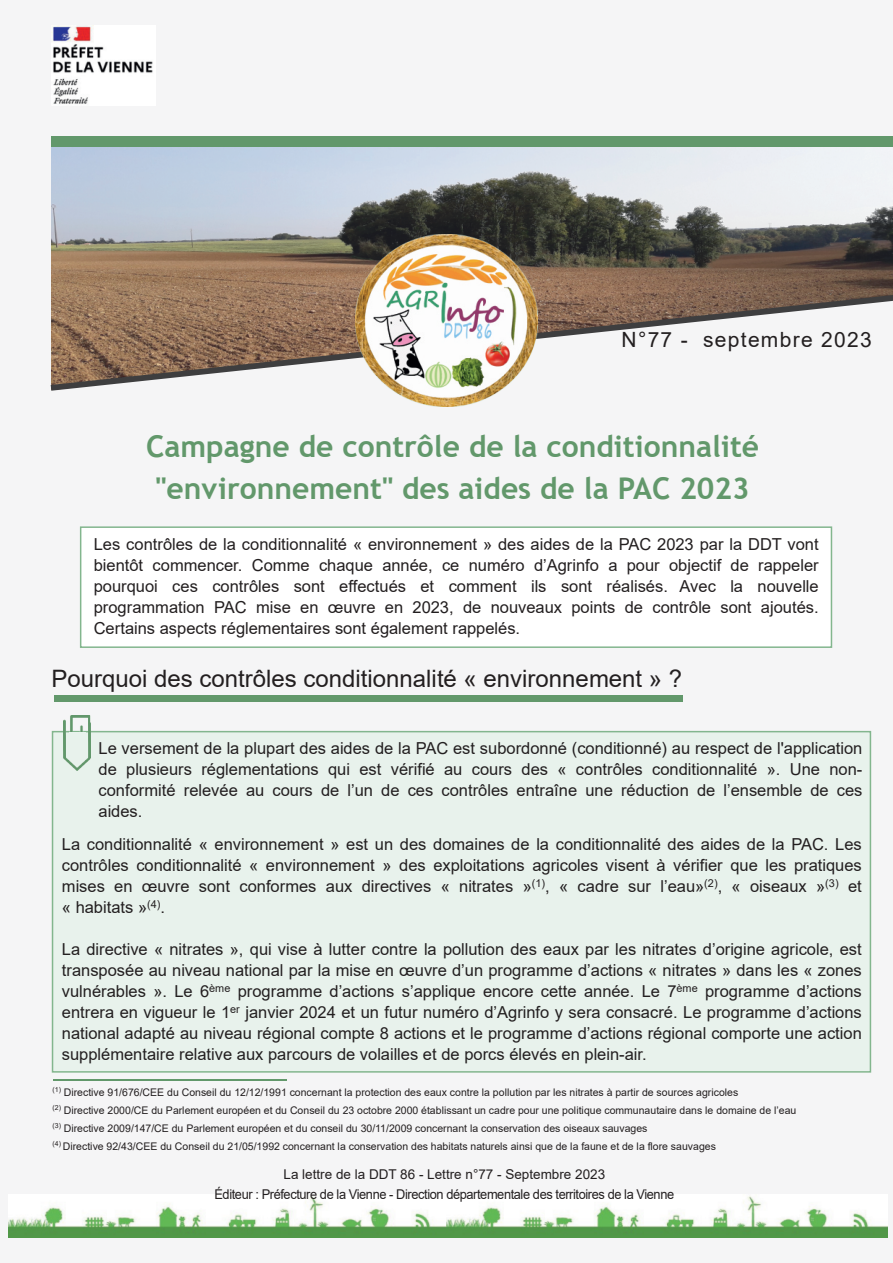
<style>
.page{position:relative;width:893px;height:1263px;background:#f5f5f6}
.page>*{position:absolute;margin:0;border:0;box-sizing:border-box;transform-origin:0 0}
.t1{font:700 30px/42px "Trebuchet MS";color:#62986b;text-align:center}
.t2{font:24px "Arial";color:#231f20}
.t3{font:21px "Arial";letter-spacing:.06em;color:#231f20}
.t4{font:16.5px/21px "Arial";color:#231f20;text-align:justify}
.t5{font:13.5px/19.5px "Arial";letter-spacing:-.03em;color:#231f20;text-align:center}
.t6{font:10.5px/18px "Arial";color:#231f20}
</style>
<div class="page">
<img style="left:51px;top:147px;width:842px;height:144px">
<svg style="left:50px;top:291px;width:843px;height:100px"></svg>
<div style="left:51px;top:136px;width:842px;height:11px;background:#62986b"></div>
<img style="left:53px;top:26px;width:100px;height:78px">
<img style="left:355px;top:234px;width:182px;height:172px">
<img style="left:9px;top:1196px;width:437px;height:42px">
<img style="left:446px;top:1196px;width:441px;height:42px">
<div style="left:81px;top:527px;width:750px;height:120px;background:#fff"></div>
<div style="left:80px;top:526px;width:752px;height:122px;border:2px solid #83b68e"></div>
<div style="left:53px;top:732px;width:817px;height:340px;background:#e8f2ec"></div>
<div style="left:52px;top:731px;width:819px;height:341px;border:2px solid #83b68e"></div>
<div style="left:54px;top:696px;width:628px;height:6px;background:#62986b"></div>
<img style="left:64px;top:716px;width:26px;height:54px">
<div style="left:69px;top:732px;width:16px;height:26px;background:#e8f2ec"></div>
<hr style="left:53px;top:1079px;width:234px;height:2px;background:#62986b">
<p class="t3" style="left:622px;top:328px;width:252px">N°77 - septembre 2023</p>
<h1 class="t1" style="left:146px;top:425px;width:615px">Campagne de contrôle de la conditionnalité "environnement" des aides de la PAC 2023</h1>
<p class="t4" style="left:94px;top:533px;width:726px">Les contrôles de la conditionnalité « environnement » des aides de la PAC 2023 par la DDT vont bientôt commencer. Comme chaque année, ce numéro d’Agrinfo a pour objectif de rappeler pourquoi ces contrôles sont effectués et comment ils sont réalisés. Avec la nouvelle programmation PAC mise en œuvre en 2023, de nouveaux points de contrôle sont ajoutés.<br>Certains aspects réglementaires sont également rappelés.</p>
<h2 class="t2" style="left:51px;top:665px;width:632px">Pourquoi des contrôles conditionnalité « environnement » ?</h2>
<p class="t4" style="left:99px;top:737px;width:765px">Le versement de la plupart des aides de la PAC est subordonné (conditionné) au respect de l'application de plusieurs réglementations qui est vérifié au cours des « contrôles conditionnalité ». Une non&shy;conformité relevée au cours de l’un de ces contrôles entraîne une réduction de l’ensemble de ces aides.</p>
<p class="t4" style="left:62px;top:833px;width:801px">La conditionnalité « environnement » est un des domaines de la conditionnalité des aides de la PAC. Les contrôles conditionnalité « environnement » des exploitations agricoles visent à vérifier que les pratiques mises en œuvre sont conformes aux directives « nitrates »<sup>(1)</sup>, « cadre sur l’eau»<sup>(2)</sup>, « oiseaux »<sup>(3)</sup> et « habitats »<sup>(4)</sup>.</p>
<p class="t4" style="left:62px;top:938px;width:801px">La directive « nitrates », qui vise à lutter contre la pollution des eaux par les nitrates d’origine agricole, est transposée au niveau national par la mise en œuvre d’un programme d’actions « nitrates » dans les « zones vulnérables ». Le 6<sup>ème</sup> programme d’actions s’applique encore cette année. Le 7<sup>ème</sup> programme d’actions entrera en vigueur le 1<sup>er</sup> janvier 2024 et un futur numéro d’Agrinfo y sera consacré. Le programme d’actions national adapté au niveau régional compte 8 actions et le programme d’actions régional comporte une action supplémentaire relative aux parcours de volailles et de porcs élevés en plein-air.</p>
<p class="t6" style="left:53px;top:1083px;width:745px"><sup>(1)</sup> Directive 91/676/CEE du Conseil du 12/12/1991 concernant la protection des eaux contre la pollution par les nitrates à partir de sources agricoles<br><sup>(2)</sup> Directive 2000/CE du Parlement européen et du Conseil du 23 octobre 2000 établissant un cadre pour une politique communautaire dans le domaine de l’eau <sup>(3)</sup> Directive 2009/147/CE du Parlement européen et du conseil du 30/11/2009 concernant la conservation des oiseaux sauvages<br><sup>(4)</sup> Directive 92/43/CEE du Conseil du 21/05/1992 concernant la conservation des habitats naturels ainsi que de la faune et de la flore sauvages</p>
<p class="t5" style="left:214px;top:1165px;width:461px">La lettre de la DDT 86 - Lettre n°77 - Septembre 2023<br>Éditeur : Préfecture de la Vienne - Direction départementale des territoires de la Vienne</p>
</div>
